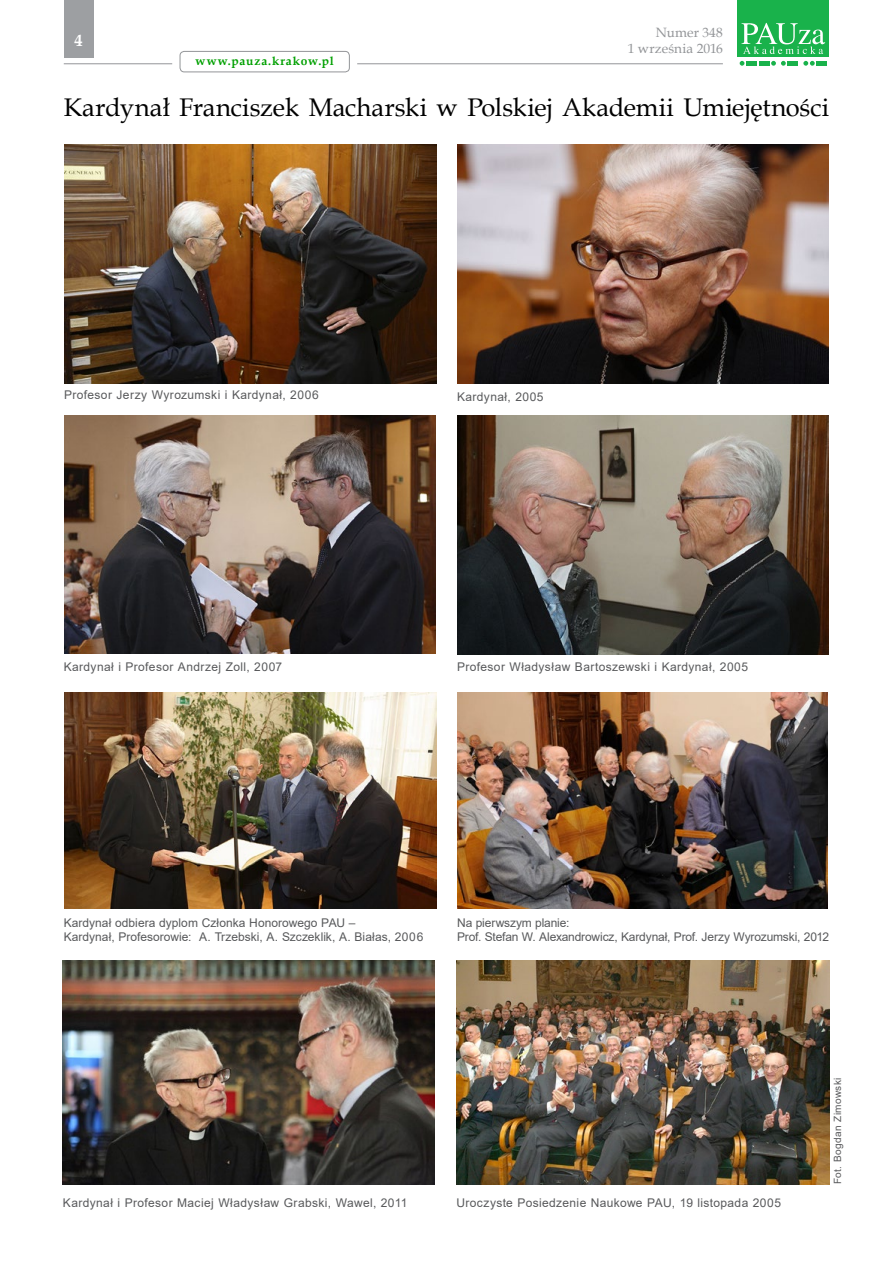
<style>
.page{position:relative;width:893px;height:1263px;background:#fff}
.page>*{position:absolute;margin:0;border:0;box-sizing:border-box;transform-origin:0 0}
.t1{font:25.5px "Book Antiqua";color:#000}
.t2{font:700 16.5px "Book Antiqua";color:#fff}
.t3{font:13.5px/16.2px "Book Antiqua";letter-spacing:.005em;color:#939598;text-align:right}
.t4{font:12px "Arial";letter-spacing:.025em;color:#58595b}
.t5{font:12px/14.4px "Arial";letter-spacing:.005em;color:#58595b}
.t6{font:12px/14.4px "Arial";letter-spacing:-.015em;color:#58595b}
.t7{font:700 12px "Book Antiqua";letter-spacing:.07em;color:#00a000}
.t8{font:10.05px "Arial";letter-spacing:.035em;color:#58595b}
</style>
<div class="page">
<hr style="left:357px;top:63px;width:366px;height:1px;background:#939598">
<div style="left:64px;top:0;width:30px;height:57px;background:#9d9fa2"></div>
<div style="left:180px;top:51px;width:170px;height:21px;border:1px solid #939598;border-radius:4px"></div>
<svg style="left:740px;top:61px;width:4px;height:5px"></svg>
<svg style="left:771px;top:61px;width:15px;height:5px"></svg>
<svg style="left:803px;top:61px;width:12px;height:5px"></svg>
<div style="left:746px;top:61px;width:11px;height:5px;background:#19b24b"></div>
<div style="left:759px;top:61px;width:11px;height:5px;background:#19b24b"></div>
<div style="left:787px;top:61px;width:11px;height:5px;background:#19b24b"></div>
<div style="left:816px;top:61px;width:11px;height:5px;background:#19b24b"></div>
<div style="left:737px;top:0;width:92px;height:56px;background:#19b24b"></div>
<svg style="left:741px;top:23px;width:84px;height:31px"></svg>
<hr style="left:64px;top:63px;width:108px;height:1px;background:#939598">
<img style="left:457px;top:692px;width:371px;height:217px">
<img style="left:64px;top:145px;width:372px;height:238px">
<img style="left:64px;top:692px;width:372px;height:217px">
<img style="left:457px;top:416px;width:372px;height:239px">
<img style="left:457px;top:145px;width:372px;height:239px">
<img style="left:63px;top:960px;width:372px;height:224px">
<img style="left:64px;top:415px;width:371px;height:239px">
<img style="left:456px;top:960px;width:373px;height:224px">
<h2 class="t2" style="left:75px;top:30px;width:10px">4</h2>
<p class="t7" style="left:196px;top:53px;width:140px">www.pauza.krakow.pl</p>
<p class="t3" style="left:628px;top:24px;width:97px">Numer 348<br>1 września 2016</p>
<h1 class="t1" style="left:64px;top:90px;width:767px">Kardynał Franciszek Macharski w Polskiej Akademii Umiejętności</h1>
<p class="t4" style="left:64px;top:387px;width:256px">Profesor Jerzy Wyrozumski i Kardynał, 2006</p>
<p class="t4" style="left:457px;top:388px;width:88px">Kardynał, 2005</p>
<p class="t4" style="left:64px;top:658px;width:220px">Kardynał i Profesor Andrzej Zoll, 2007</p>
<p class="t4" style="left:457px;top:659px;width:293px">Profesor Władysław Bartoszewski i Kardynał, 2005</p>
<p class="t5" style="left:64px;top:915px;width:361px">Kardynał odbiera dyplom Członka Honorowego PAU –<br>Kardynał, Profesorowie: A. Trzebski, A. Szczeklik, A. Białas, 2006</p>
<p class="t6" style="left:457px;top:915px;width:374px">Na pierwszym planie:<br>Prof. Stefan W. Alexandrowicz, Kardynał, Prof. Jerzy Wyrozumski, 2012</p>
<p class="t4" style="left:63px;top:1194px;width:346px">Kardynał i Profesor Maciej Władysław Grabski, Wawel, 2011</p>
<p class="t4" style="left:456px;top:1194px;width:326px">Uroczyste Posiedzenie Naukowe PAU, 19 listopada 2005</p>
<p class="t8" style="left:831px;top:1184px;width:108px;rotate:-90deg">Fot. Bogdan Zimowski</p>
</div>
